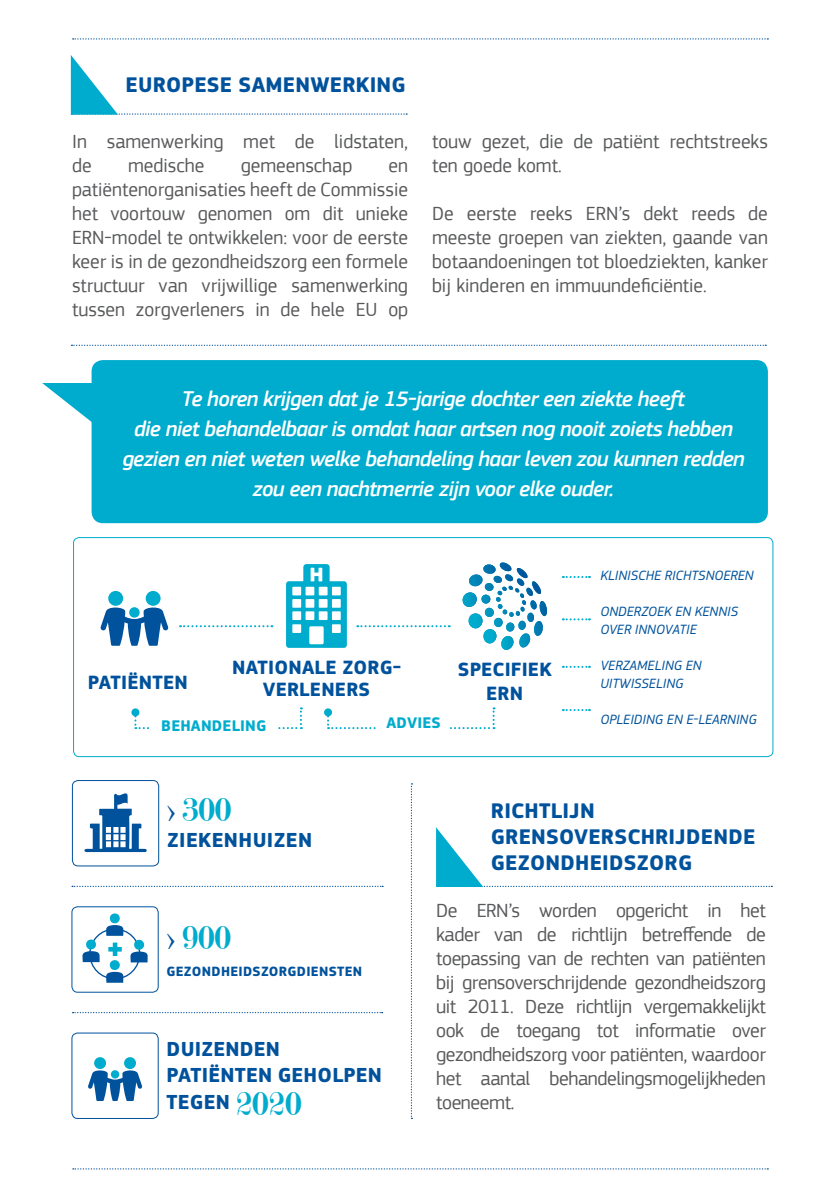
<style>
.page{position:relative;width:840px;height:1191px;background:#fff}
.page>*{position:absolute;margin:0;border:0;box-sizing:border-box;transform-origin:0 0}
.t1{font:36px "Modern";color:#00accd}
.t2{font:italic 500 22px/30px "EC Square Sans Pro";letter-spacing:-.03em;color:#fff;text-align:center}
.t3{font:700 22px/26px "EC Square Sans Pro";letter-spacing:.01em;color:#00529c}
.t4{font:700 21.2px/26.4px "EC Square Sans Pro";letter-spacing:.01em;color:#00529c}
.t5{font:20px/24px "EC Square Sans Pro";color:#58595b;text-align:justify}
.t6{font:700 20px/22px "EC Square Sans Pro";letter-spacing:.01em;color:#00529c;text-align:center}
.t7{font:700 16px "EC Square Sans Pro";letter-spacing:.01em;color:#00accd}
.t8{font:italic 14px/18px "EC Square Sans Pro";color:#00529c}
.t9{font:700 14px "EC Square Sans Pro";letter-spacing:.02em;color:#00529c}
.s1{color:#00529c}
.s2{font-family:"Modern";font-weight:400;font-size:36px;color:#00accd}
</style>
<div class="page">
<svg style="left:73px;top:38px;width:694px;height:2px"></svg>
<svg style="left:73px;top:1168px;width:694px;height:1px"></svg>
<svg style="left:410px;top:783px;width:2px;height:336px"></svg>
<svg style="left:71px;top:345px;width:694px;height:1px"></svg>
<svg style="left:72px;top:885px;width:311px;height:2px"></svg>
<svg style="left:72px;top:1012px;width:310px;height:1px"></svg>
<svg style="left:84px;top:793px;width:63px;height:59px"></svg>
<div style="left:72px;top:780px;width:87px;height:86px;border:1px solid #00529c;border-radius:6px"></div>
<div style="left:94px;top:1057px;width:12px;height:12px;background:#00accd;border-radius:50%"></div>
<div style="left:124px;top:1057px;width:12px;height:12px;background:#00accd;border-radius:50%"></div>
<svg style="left:88px;top:1070px;width:54px;height:31px"></svg>
<div style="left:71px;top:1032px;width:88px;height:87px;border:1px solid #00529c;border-radius:6px"></div>
<svg style="left:108px;top:942px;width:14px;height:14px"></svg>
<svg style="left:130px;top:951px;width:18px;height:11px"></svg>
<svg style="left:105px;top:971px;width:20px;height:11px"></svg>
<svg style="left:82px;top:950px;width:18px;height:12px"></svg>
<svg style="left:105px;top:925px;width:20px;height:10px"></svg>
<div style="left:134px;top:939px;width:10px;height:11px;background:#00accd;border-radius:5px"></div>
<svg style="left:109px;top:959px;width:11px;height:11px"></svg>
<div style="left:86px;top:939px;width:10px;height:10px;background:#00accd;border-radius:50%"></div>
<div style="left:110px;top:913px;width:10px;height:10px;background:#00accd;border-radius:50%"></div>
<div style="left:71px;top:906px;width:88px;height:86px;border:1px solid #00529c;border-radius:6px"></div>
<svg style="left:71px;top:55px;width:336px;height:60px"></svg>
<svg style="left:436px;top:827px;width:335px;height:60px"></svg>
<svg style="left:42px;top:360px;width:725px;height:163px;background:#13b2d0"></svg>
<svg style="left:562px;top:576px;width:27px;height:2px"></svg>
<svg style="left:562px;top:709px;width:27px;height:2px"></svg>
<svg style="left:286px;top:564px;width:60px;height:84px"></svg>
<div style="left:292px;top:587px;width:9px;height:8px;background:#fff"></div>
<div style="left:305px;top:587px;width:9px;height:8px;background:#fff"></div>
<div style="left:318px;top:587px;width:9px;height:8px;background:#fff"></div>
<div style="left:332px;top:587px;width:8px;height:8px;background:#fff"></div>
<div style="left:292px;top:599px;width:9px;height:9px;background:#fff"></div>
<div style="left:305px;top:599px;width:9px;height:9px;background:#fff"></div>
<div style="left:318px;top:599px;width:9px;height:9px;background:#fff"></div>
<div style="left:332px;top:599px;width:8px;height:9px;background:#fff"></div>
<div style="left:292px;top:611px;width:9px;height:9px;background:#fff"></div>
<div style="left:305px;top:611px;width:9px;height:9px;background:#fff"></div>
<div style="left:318px;top:611px;width:9px;height:9px;background:#fff"></div>
<div style="left:332px;top:611px;width:8px;height:9px;background:#fff"></div>
<div style="left:292px;top:624px;width:9px;height:9px;background:#fff"></div>
<div style="left:332px;top:624px;width:8px;height:9px;background:#fff"></div>
<div style="left:309px;top:626px;width:14px;height:18px;background:#fff;border-radius:2px"></div>
<svg style="left:462px;top:562px;width:85px;height:88px"></svg>
<div style="left:108px;top:591px;width:15px;height:15px;background:#00accd;border-radius:50%"></div>
<div style="left:146px;top:591px;width:14px;height:15px;background:#00accd;border-radius:50%"></div>
<svg style="left:100px;top:607px;width:68px;height:39px"></svg>
<svg style="left:180px;top:625px;width:92px;height:2px"></svg>
<svg style="left:357px;top:625px;width:92px;height:2px"></svg>
<svg style="left:562px;top:666px;width:27px;height:2px"></svg>
<svg style="left:562px;top:618px;width:27px;height:2px"></svg>
<div style="left:73px;top:537px;width:700px;height:220px;border:1px solid #00accd;border-radius:6px"></div>
<svg style="left:134px;top:707px;width:168px;height:22px"></svg>
<div style="left:131px;top:708px;width:8px;height:8px;background:#00accd;border-radius:50%"></div>
<svg style="left:327px;top:707px;width:167px;height:22px"></svg>
<div style="left:324px;top:708px;width:8px;height:8px;background:#00accd;border-radius:50%"></div>
<div style="left:150px;top:711px;width:127px;height:28px;background:#fff"></div>
<div style="left:377px;top:709px;width:72px;height:25px;background:#fff"></div>
<p class="t3" style="left:126px;top:73px;width:281px">EUROPESE SAMENWERKING</p>
<p class="t5" style="left:72px;top:129px;width:337px">In samenwerking met de lidstaten, de</p>
<p class="t5" style="left:128px;top:153px;width:78px">medische</p>
<p class="t5" style="left:240px;top:153px;width:113px">gemeenschap</p>
<p class="t5" style="left:72px;top:153px;width:337px;text-indent:316px">en patiëntenorganisaties heeft de Commissie het voortouw genomen om dit unieke ERN-model te ontwikkelen: voor de eerste keer is in de gezondheidszorg een formele structuur van vrijwillige samenwerking tussen zorgverleners in de hele EU op</p>
<p class="t5" style="left:432px;top:129px;width:337px">touw gezet, die de patiënt rechtstreeks ten goede komt.</p>
<p class="t5" style="left:432px;top:201px;width:337px">De eerste reeks ERN’s dekt reeds de meeste groepen van ziekten, gaande van botaandoeningen tot bloedziekten, kanker bij kinderen en immuundeficiëntie.</p>
<p class="t2" style="left:122px;top:384px;width:623px">Te horen krijgen dat je 15-jarige dochter een ziekte heeft<br>die niet behandelbaar is omdat haar artsen nog nooit zoiets hebben gezien en niet weten welke behandeling haar leven zou kunnen redden zou een nachtmerrie zijn voor elke ouder.</p>
<p class="t6" style="left:88px;top:672px;width:101px">PATIËNTEN</p>
<p class="t6" style="left:232px;top:656px;width:170px">NATIONALE ZORG-<br>VERLENERS</p>
<p class="t6" style="left:457px;top:657px;width:95px;line-height:24px">SPECIFIEK<br>ERN</p>
<p class="t7" style="left:161px;top:716px;width:107px">BEHANDELING</p>
<p class="t7" style="left:386px;top:712px;width:56px">ADVIES</p>
<p class="t8" style="left:600px;top:567px;width:155px">KLINISCHE RICHTSNOEREN</p>
<p class="t8" style="left:600px;top:603px;width:139px">ONDERZOEK EN KENNIS<br>OVER INNOVATIE</p>
<p class="t8" style="left:600px;top:657px;width:103px">VERZAMELING EN<br>UITWISSELING</p>
<p class="t8" style="left:600px;top:711px;width:158px">OPLEIDING EN E-LEARNING</p>
<h1 class="t1" style="left:167px;top:791px;width:66px"><span class="s1">&gt;</span> 300</h1>
<p class="t4" style="left:167px;top:828px;width:147px">ZIEKENHUIZEN</p>
<h1 class="t1" style="left:166px;top:920px;width:66px"><span class="s1">&gt;</span> 900</h1>
<p class="t9" style="left:166px;top:962px;width:197px">GEZONDHEIDSZORGDIENSTEN</p>
<p class="t4" style="left:166px;top:1036px;width:217px">DUIZENDEN<br>PATIËNTEN GEHOLPEN<br>TEGEN <span class="s2">2020</span></p>
<p class="t3" style="left:490px;top:798px;width:266px">RICHTLIJN<br>GRENSOVERSCHRIJDENDE<br>GEZONDHEIDSZORG</p>
<p class="t5" style="left:436px;top:899px;width:331px">De ERN’s worden opgericht in het kader van de richtlijn betreffende de toepassing van de rechten van patiënten bij grensoverschrijdende gezondheidszorg uit 2011. Deze richtlijn vergemakkelijkt ook de toegang tot informatie over gezondheidszorg voor patiënten, waardoor het aantal behandelingsmogelijkheden toeneemt.</p>
</div>
